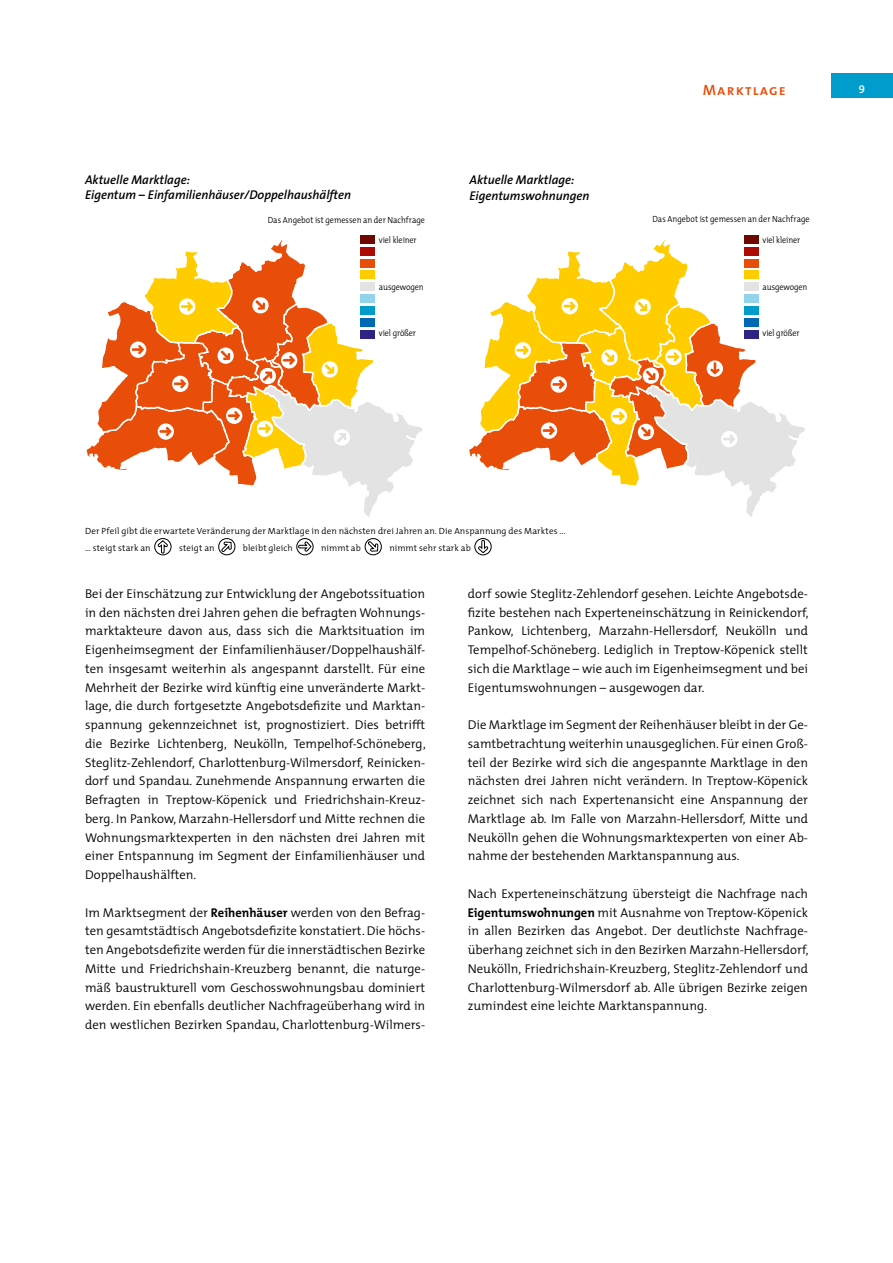
<style>
.page{position:relative;width:893px;height:1263px;background:#fff}
.page>*{position:absolute;margin:0;border:0;box-sizing:border-box;transform-origin:0 0}
.t1{font:15px "The Sans Semi Bold Caps";letter-spacing:.075em;color:#e94d0a}
.t2{font:300 12.75px/18.8px "The Mix";color:#000;text-align:justify}
.t3{font:italic 600 12.75px/15.3px "The Sans";color:#000}
.t4{font:11.25px "The Sans Semi Bold Expert";color:#fff}
.t5{font:300 9px/17px "The Mix";letter-spacing:.005em;color:#000}
.t6{font:300 9px "The Mix";letter-spacing:.005em;color:#000;scale:.9 1}
.s1{font-weight:700}
</style>
<div class="page">
<div style="left:831px;top:73px;width:62px;height:24px;background:#009dcc"></div>
<svg style="left:154px;top:538px;width:17px;height:17px"></svg>
<svg style="left:218px;top:538px;width:18px;height:18px"></svg>
<svg style="left:296px;top:538px;width:17px;height:17px"></svg>
<svg style="left:364px;top:538px;width:18px;height:18px"></svg>
<svg style="left:475px;top:538px;width:16px;height:17px"></svg>
<div style="left:360px;top:235px;width:15px;height:9px;background:#6d0900"></div>
<svg style="left:86px;top:240px;width:336px;height:277px"></svg>
<div style="left:744px;top:235px;width:15px;height:9px;background:#6d0900"></div>
<svg style="left:469px;top:240px;width:336px;height:277px"></svg>
<p class="t3" style="left:85px;top:171px;width:268px">Aktuelle Marktlage:<br>Eigentum – Einfamilienhäuser/Doppelhaushälften</p>
<p class="t6" style="left:268px;top:213px;width:176px">Das Angebot ist gemessen an der Nachfrage</p>
<p class="t6" style="left:379px;top:232px;width:43px">viel kleiner</p>
<p class="t6" style="left:379px;top:279px;width:51px">ausgewogen</p>
<p class="t6" style="left:379px;top:326px;width:43px">viel größer</p>
<p class="t3" style="left:469px;top:172px;width:122px">Aktuelle Marktlage:<br>Eigentumswohnungen</p>
<p class="t1" style="left:703px;top:77px;width:84px">Marktlage</p>
<p class="t4" style="left:859px;top:80px;width:8px">9</p>
<p class="t6" style="left:652px;top:212px;width:176px">Das Angebot ist gemessen an der Nachfrage</p>
<p class="t6" style="left:763px;top:232px;width:43px">viel kleiner</p>
<p class="t6" style="left:763px;top:279px;width:51px">ausgewogen</p>
<p class="t6" style="left:763px;top:326px;width:43px">viel größer</p>
<p class="t5" style="left:85px;top:522px;width:482px">Der Pfeil gibt die erwartete Veränderung der Marktlage in den nächsten drei Jahren an. Die Anspannung des Marktes ... … steigt stark an</p>
<p class="t5" style="left:179px;top:539px;width:37px">steigt an</p>
<p class="t5" style="left:243px;top:539px;width:51px">bleibt gleich</p>
<p class="t5" style="left:321px;top:539px;width:41px">nimmt ab</p>
<p class="t5" style="left:389px;top:539px;width:83px">nimmt sehr stark ab</p>
<p class="t2" style="left:85px;top:584px;width:342px">Bei der Einschätzung zur Entwicklung der Angebotssituation in den nächsten drei Jahren gehen die befragten Wohnungs&shy;marktakteure davon aus, dass sich die Marktsituation im Eigenheimsegment der Einfamilienhäuser/Doppelhaushälf&shy;ten insgesamt weiterhin als angespannt darstellt. Für eine Mehrheit der Bezirke wird künftig eine unveränderte Markt&shy;lage, die durch fortgesetzte Angebotsdefizite und Marktan&shy;spannung gekennzeichnet ist, prognostiziert. Dies betrifft die Bezirke Lichtenberg, Neukölln, Tempelhof-Schöneberg, Steglitz-Zehlendorf, Charlottenburg-Wilmersdorf, Reinicken&shy;dorf und Spandau. Zunehmende Anspannung erwarten die Befragten in Treptow-Köpenick und Friedrichshain-Kreuz&shy;berg. In Pankow, Marzahn-Hellersdorf und Mitte rechnen die Wohnungsmarktexperten in den nächsten drei Jahren mit einer Entspannung im Segment der Einfamilienhäuser und Doppelhaushälften.</p>
<p class="t2" style="left:85px;top:902px;width:342px">Im Marktsegment der <span class="s1">Reihenhäuser</span> werden von den Befrag&shy;ten gesamtstädtisch Angebotsdefizite konstatiert. Die höchs&shy;ten Angebotsdefizite werden für die innerstädtischen Bezirke Mitte und Friedrichshain-Kreuzberg benannt, die naturge&shy;mäß baustrukturell vom Geschosswohnungsbau dominiert werden. Ein ebenfalls deutlicher Nachfrageüberhang wird in den westlichen Bezirken Spandau, Charlottenburg-Wilmers-</p>
<p class="t2" style="left:468px;top:584px;width:342px">dorf sowie Steglitz-Zehlendorf gesehen. Leichte Angebotsde&shy;fizite bestehen nach Experteneinschätzung in Reinickendorf, Pankow, Lichtenberg, Marzahn-Hellersdorf, Neukölln und Tempelhof-Schöneberg. Lediglich in Treptow-Köpenick stellt sich die Marktlage – wie auch im Eigenheimsegment und bei Eigentumswohnungen – ausgewogen dar.</p>
<p class="t2" style="left:468px;top:715px;width:342px">Die Marktlage im Segment der Reihenhäuser bleibt in der Ge&shy;samtbetrachtung weiterhin unausgeglichen. Für einen Groß&shy;teil der Bezirke wird sich die angespannte Marktlage in den nächsten drei Jahren nicht verändern. In Treptow-Köpenick zeichnet sich nach Expertenansicht eine Anspannung der Marktlage ab. Im Falle von Marzahn-Hellersdorf, Mitte und Neukölln gehen die Wohnungsmarktexperten von einer Ab&shy;nahme der bestehenden Marktanspannung aus.</p>
<p class="t2" style="left:468px;top:884px;width:342px">Nach Experteneinschätzung übersteigt die Nachfrage nach <span class="s1">Eigentumswohnungen</span> mit Ausnahme von Treptow-Köpenick in allen Bezirken das Angebot. Der deutlichste Nachfrage&shy;überhang zeichnet sich in den Bezirken Marzahn-Hellersdorf, Neukölln, Friedrichshain-Kreuzberg, Steglitz-Zehlendorf und Charlottenburg-Wilmersdorf ab. Alle übrigen Bezirke zeigen zumindest eine leichte Marktanspannung.</p>
</div>
